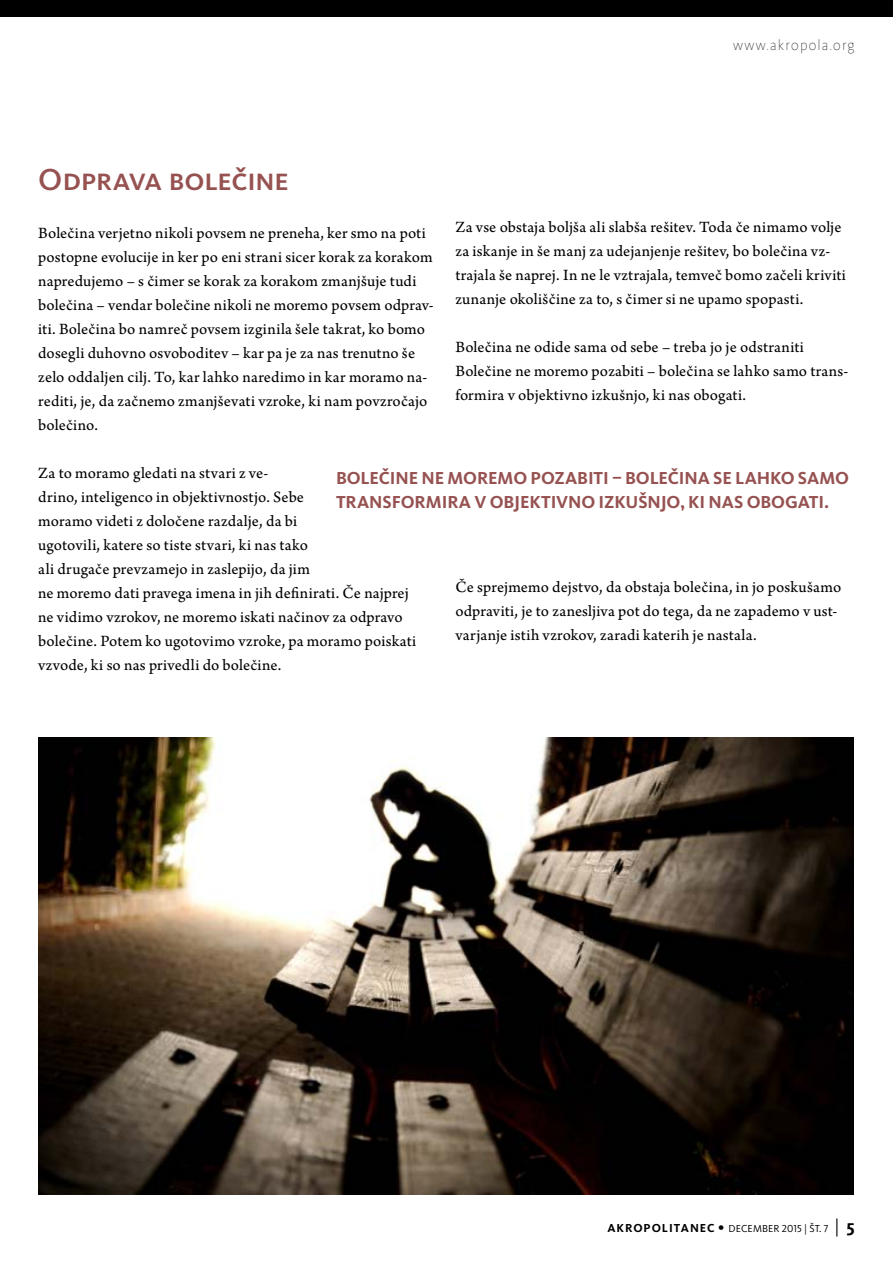
<style>
.page{position:relative;width:893px;height:1263px;background:#fff}
.page>*{position:absolute;margin:0;border:0;box-sizing:border-box;transform-origin:0 0}
.t1{font:500 31.5px "Kievit Pro";letter-spacing:-.01em;color:#965251}
.t2{font:700 18px "Kievit Pro";letter-spacing:-.005em;color:#965251}
.t3{font:16.5px/24px "Arno Pro Sm Text";letter-spacing:.01em;color:#000}
.t4{font:100 15px "Kievit Pro";letter-spacing:.08em;color:#000}
.t5{font:10.5px "Kievit Pro";letter-spacing:.01em;color:#000}
.s1{font-weight:700;font-size:12px}
.s2{font-family:"Tahoma";font-size:13.5px}
.s3{font-size:18px}
.s4{font-weight:700;font-size:18px}
</style>
<div class="page">
<div style="left:0;top:0;width:893px;height:17px;background:#000"></div>
<img style="left:38px;top:737px;width:815px;height:457px">
<p class="t4" style="left:733px;top:36px;width:123px">www.akropola.org</p>
<h1 class="t1" style="left:38px;top:160px;width:252px">Odprava bolečine</h1>
<p class="t3" style="left:38px;top:222px;width:397px">Bolečina verjetno nikoli povsem ne preneha, ker smo na poti postopne evolucije in ker po eni strani sicer korak za korakom napredujemo – s čimer se korak za korakom zmanjšuje tudi bolečina – vendar bolečine nikoli ne moremo povsem odprav&shy;iti. Bolečina bo namreč povsem izginila šele takrat, ko bomo dosegli duhovno osvoboditev – kar pa je za nas trenutno še zelo oddaljen cilj. To, kar lahko naredimo in kar moramo na&shy;rediti, je, da začnemo zmanjševati vzroke, ki nam povzročajo bolečino.</p>
<p class="t3" style="left:38px;top:462px;width:379px">Za to moramo gledati na stvari z ve-<br>drino, inteligenco in objektivnostjo. Sebe<br>moramo videti z določene razdalje, da bi<br>ugotovili, katere so tiste stvari, ki nas tako<br>ali drugače prevzamejo in zaslepijo, da jim<br>ne moremo dati pravega imena in jih definirati. Če najprej ne vidimo vzrokov, ne moremo iskati načinov za odpravo bolečine. Potem ko ugotovimo vzroke, pa moramo poiskati vzvode, ki so nas privedli do bolečine.</p>
<p class="t3" style="left:455px;top:216px;width:392px">Za vse obstaja boljša ali slabša rešitev. Toda če nimamo volje za iskanje in še manj za udejanjenje rešitev, bo bolečina vz&shy;trajala še naprej. In ne le vztrajala, temveč bomo začeli kriviti zunanje okoliščine za to, s čimer si ne upamo spopasti.</p>
<p class="t3" style="left:455px;top:336px;width:394px">Bolečina ne odide sama od sebe – treba jo je odstraniti<br>Bolečine ne moremo pozabiti – bolečina se lahko samo trans&shy;formira v objektivno izkušnjo, ki nas obogati.</p>
<p class="t2" style="left:336px;top:467px;width:22px">BOLEČINE</p>
<p class="t2" style="left:421px;top:467px;width:54px">NE MORE</p>
<p class="t2" style="left:498px;top:467px;width:44px">MO POZABITI</p>
<p class="t2" style="left:612px;top:467px;width:25px">– BOLEČINA</p>
<p class="t2" style="left:713px;top:467px;width:135px">SELAHKO SAMO</p>
<p class="t2" style="left:336px;top:491px;width:12px">TRANS</p>
<p class="t2" style="left:392px;top:491px;width:61px">FORMIRA</p>
<p class="t2" style="left:474px;top:491px;width:27px">V OBJEKTIVNO</p>
<p class="t2" style="left:599px;top:491px;width:11px">IZKU</p>
<p class="t2" style="left:638px;top:491px;width:83px">ŠNJO, KINAS</p>
<p class="t2" style="left:747px;top:491px;width:14px">OBO</p>
<p class="t2" style="left:785px;top:491px;width:46px">GATI .</p>
<p class="t3" style="left:455px;top:576px;width:387px">Če sprejmemo dejstvo, da obstaja bolečina, in jo poskušamo odpraviti, je to zanesljiva pot do tega, da ne zapademo v ust&shy;varjanje istih vzrokov, zaradi katerih je nastala.</p>
<p class="t5" style="left:607px;top:1222px;width:249px"><span class="s1">AKROPOLITANEC</span> <span class="s2">•</span> DECEMBER 2015 | Št. 7 <span class="s3">|</span> <span class="s4">5</span></p>
</div>
